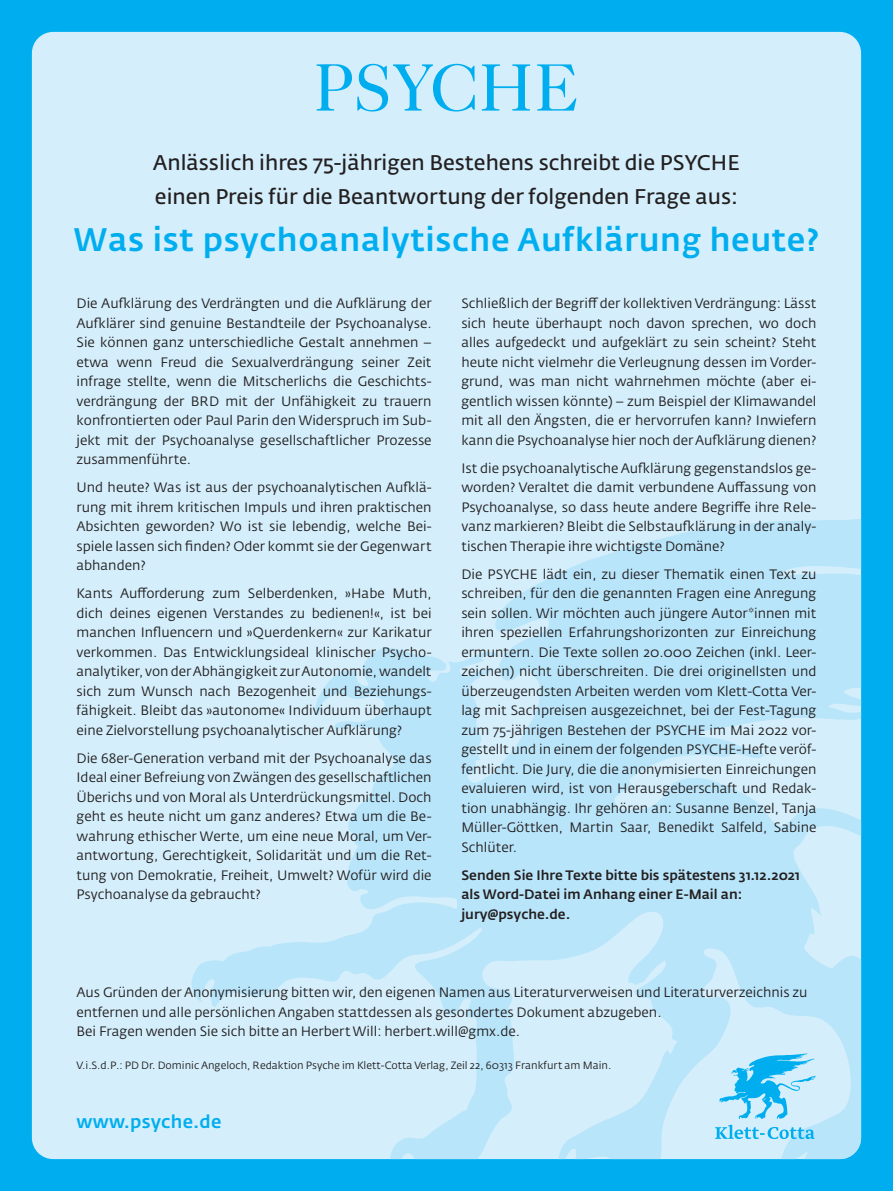
<style>
.page{position:relative;width:893px;height:1191px;background:#00aeef}
.page>*{position:absolute;margin:0;border:0;box-sizing:border-box;transform-origin:0 0}
.t1{font:500 32.25px "Fedra Sans Alt Std";letter-spacing:.02em;color:#00aeef}
.t2{font:600 21px/34.5px "Fedra Sans Alt Std";color:#231f20}
.t3{font:500 18px "Fedra Sans Alt Std";letter-spacing:.01em;color:#00aeef}
.t4{font:13.5px/19.5px "Fedra Sans Alt Std";color:#231f20;text-align:justify}
.t5{font:500 13.5px/19.5px "Fedra Sans Alt Std";color:#231f20}
.t6{font:10.5px "Fedra Sans Alt Std";color:#231f20}
</style>
<div class="page">
<div style="left:32px;top:32px;width:829px;height:1127px;background:#d4effb;border-radius:21px"></div>
<svg style="left:191px;top:519px;width:670px;height:640px"></svg>
<img style="left:714px;top:1053px;width:102px;height:87px">
<svg style="left:317px;top:64px;width:259px;height:47px"></svg>
<h2 class="t2" style="left:153px;top:145px;width:588px">Anlässlich ihres 75-jährigen Bestehens schreibt die PSYCHE einen Preis für die Beantwortung der folgenden Frage aus:</h2>
<h1 class="t1" style="left:74px;top:219px;width:747px">Was ist psychoanalytische Aufklärung heute?</h1>
<p class="t4" style="left:77px;top:294px;width:357px">Die Aufklärung des Verdrängten und die Aufklärung der Aufklärer sind genuine Bestandteile der Psychoanalyse.<br>Sie können ganz unterschiedliche Gestalt annehmen – etwa wenn Freud die Sexualverdrängung seiner Zeit infrage stellte, wenn die Mitscherlichs die Geschichts&shy;verdrängung der BRD mit der Unfähigkeit zu trauern konfrontierten oder Paul Parin den Widerspruch im Sub&shy;jekt mit der Psychoanalyse gesellschaftlicher Prozesse zusammenführte.</p>
<p class="t4" style="left:77px;top:478px;width:357px">Und heute? Was ist aus der psychoanalytischen Aufklä&shy;rung mit ihrem kritischen Impuls und ihren praktischen Absichten geworden? Wo ist sie lebendig, welche Bei&shy;spiele lassen sich finden? Oder kommt sie der Gegenwart abhanden?</p>
<p class="t4" style="left:77px;top:584px;width:357px">Kants Aufforderung zum Selberdenken, »Habe Muth, dich deines eigenen Verstandes zu bedienen!«, ist bei manchen Influencern und »Querdenkern« zur Karikatur verkommen. Das Entwicklungsideal klinischer Psycho&shy;analytiker, von der Abhängigkeit zur Autonomie, wandelt sich zum Wunsch nach Bezogenheit und Beziehungs&shy;fähigkeit. Bleibt das »autonome« Individuum überhaupt eine Zielvorstellung psychoanalytischer Aufklärung?</p>
<p class="t4" style="left:77px;top:748px;width:357px">Die 68er-Generation verband mit der Psychoanalyse das Ideal einer Befreiung von Zwängen des gesellschaftlichen Überichs und von Moral als Unterdrückungsmittel. Doch geht es heute nicht um ganz anderes? Etwa um die Be&shy;wahrung ethischer Werte, um eine neue Moral, um Ver&shy;antwortung, Gerechtigkeit, Solidarität und um die Ret&shy;tung von Demokratie, Freiheit, Umwelt? Wofür wird die Psychoanalyse da gebraucht?</p>
<p class="t4" style="left:461px;top:294px;width:357px">Schließlich der Begriff der kollektiven Verdrängung: Lässt sich heute überhaupt noch davon sprechen, wo doch alles aufgedeckt und aufgeklärt zu sein scheint? Steht heute nicht vielmehr die Verleugnung dessen im Vorder&shy;grund, was man nicht wahrnehmen möchte (aber ei&shy;gentlich wissen könnte) – zum Beispiel der Klimawandel mit all den Ängsten, die er hervorrufen kann? Inwiefern kann die Psychoanalyse hier noch der Aufklärung dienen?</p>
<p class="t4" style="left:461px;top:458px;width:357px">Ist die psychoanalytische Aufklärung gegenstandslos ge&shy;worden? Veraltet die damit verbundene Auffassung von Psychoanalyse, so dass heute andere Begriffe ihre Rele&shy;vanz markieren? Bleibt die Selbstaufklärung in der analy&shy;tischen Therapie ihre wichtigste Domäne?</p>
<p class="t4" style="left:461px;top:564px;width:357px">Die PSYCHE lädt ein, zu dieser Thematik einen Text zu schreiben, für den die genannten Fragen eine Anregung sein sollen. Wir möchten auch jüngere Autor*innen mit ihren speziellen Erfahrungshorizonten zur Einreichung ermuntern. Die Texte sollen 20.000 Zeichen (inkl. Leer&shy;zeichen) nicht überschreiten. Die drei originellsten und überzeugendsten Arbeiten werden vom Klett-Cotta Ver&shy;lag mit Sachpreisen ausgezeichnet, bei der Fest-Tagung zum 75-jährigen Bestehen der PSYCHE im Mai 2022 vor&shy;gestellt und in einem der folgenden PSYCHE-Hefte veröf&shy;fentlicht. Die Jury, die die anonymisierten Einreichungen evaluieren wird, ist von Herausgeberschaft und Redak&shy;tion unabhängig. Ihr gehören an: Susanne Benzel, Tanja Müller-Göttken, Martin Saar, Benedikt Salfeld, Sabine Schlüter.</p>
<p class="t5" style="left:461px;top:865px;width:340px">Senden Sie Ihre Texte bitte bis spätestens 31.12.2021 als Word-Datei im Anhang einer E-Mail an: jury@psyche.de.</p>
<p class="t4" style="left:77px;top:982px;width:732px;text-align:left">Aus Gründen der Anonymisierung bitten wir, den eigenen Namen aus Literaturverweisen und Literaturverzeichnis zu entfernen und alle persönlichen Angaben stattdessen als gesondertes Dokument abzugeben.<br>Bei Fragen wenden Sie sich bitte an Herbert Will: herbert.will@gmx.de.</p>
<p class="t6" style="left:77px;top:1059px;width:536px">V.i.S.d.P.: PD Dr. Dominic Angeloch, Redaktion Psyche im Klett-Cotta Verlag, Zeil 22, 60313 Frankfurt am Main.</p>
<h3 class="t3" style="left:77px;top:1110px;width:146px">www.psyche.de</h3>
</div>
